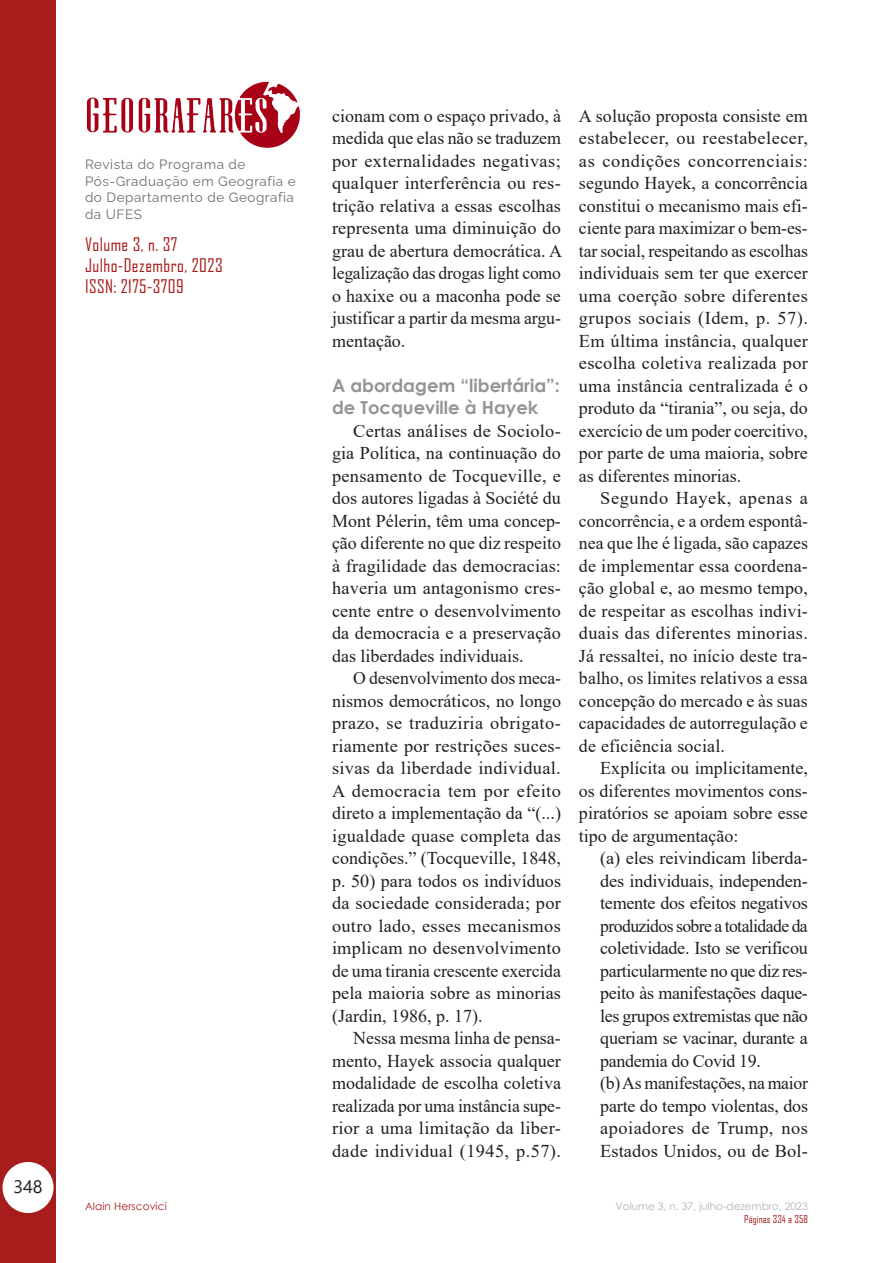
<style>
.page{position:relative;width:893px;height:1263px;background:#fff}
.page>*{position:absolute;margin:0;border:0;box-sizing:border-box;transform-origin:0 0}
.Geo_Parágrafo_normal{font:18px/22.5px "Times New Roman";color:#231f20;text-align:justify}
.t1{font:18px/21px "Agency FB";letter-spacing:.025em;color:#a71d1b}
.Geo_Sub-Título_Cap_Cinza{font:700 18px/22.5px "Century Gothic";color:#939598}
.t2{font:18px "Segoe UI";color:#231f20}
.t3{font:13.5px/16.5px "Raleway";letter-spacing:.04em;color:#6c6d70}
.t4{font:10.5px "Century Gothic";color:#b2b3b7}
.t5{font:10.5px "Century Gothic";letter-spacing:.01em;color:#a71d1b}
.t6{font:10.5px "Agency FB";letter-spacing:.01em;color:#a71d1b}
</style>
<div class="page">
<div style="left:0;top:0;width:56px;height:1263px;background:#a71d1b"></div>
<div style="left:3px;top:1162px;width:51px;height:51px;background:#fff;border-radius:50%"></div>
<img style="left:86px;top:81px;width:214px;height:66px">
<p class="t2" style="left:13px;top:1169px;width:31px">348</p>
<p class="t3" style="left:85px;top:155px;width:212px">Revista do Programa de<br>Pós-Graduação em Geografia e do Departamento de Geografia da UFES</p>
<p class="t1" style="left:85px;top:234px;width:139px">Volume 3, n. 37<br>Julho-Dezembro, 2023<br>ISSN: 2175-3709</p>
<p class="t5" style="left:85px;top:1198px;width:83px">Alain Herscovici</p>
<p class="Geo_Parágrafo_normal" style="left:332px;top:104px;width:231px">cionam com o espaço privado, à medida que elas não se traduzem por externalidades negativas; qualquer interferência ou res&shy;trição relativa a essas escolhas representa uma diminuição do grau de abertura democrática. A legalização das drogas light como o haxixe ou a maconha pode se justificar a partir da mesma argu&shy;mentação.</p>
<p class="Geo_Sub-Título_Cap_Cinza" style="left:332px;top:373px;width:229px">A abordagem “libertária”: de Tocqueville à Hayek</p>
<p class="Geo_Parágrafo_normal" style="left:332px;top:419px;width:231px;text-indent:21px">Certas análises de Sociolo&shy;gia Política, na continuação do pensamento de Tocqueville, e dos autores ligadas à Société du Mont Pélerin, têm uma concep&shy;ção diferente no que diz respeito à fragilidade das democracias: haveria um antagonismo cres&shy;cente entre o desenvolvimento da democracia e a preservação das liberdades individuais.</p>
<p class="Geo_Parágrafo_normal" style="left:332px;top:666px;width:231px;text-indent:21px">O desenvolvimento dos meca&shy;nismos democráticos, no longo prazo, se traduziria obrigato&shy;riamente por restrições suces&shy;sivas da liberdade individual.<br>A democracia tem por efeito direto a implementação da “(...) igualdade quase completa das condições.” (Tocqueville, 1848, p. 50) para todos os indivíduos da sociedade considerada; por outro lado, esses mecanismos implicam no desenvolvimento de uma tirania crescente exercida pela maioria sobre as minorias (Jardin, 1986, p. 17).</p>
<p class="Geo_Parágrafo_normal" style="left:332px;top:1026px;width:231px;text-indent:21px">Nessa mesma linha de pensa&shy;mento, Hayek associa qualquer modalidade de escolha coletiva realizada por uma instância supe&shy;rior a uma limitação da liber&shy;dade individual (1945, p.57).</p>
<p class="Geo_Parágrafo_normal" style="left:579px;top:104px;width:231px">A solução proposta consiste em estabelecer, ou reestabelecer, as condições concorrenciais: segundo Hayek, a concorrência constitui o mecanismo mais efi&shy;ciente para maximizar o bem-es&shy;tar social, respeitando as escolhas individuais sem ter que exercer uma coerção sobre diferentes grupos sociais (Idem, p. 57).<br>Em última instância, qualquer escolha coletiva realizada por uma instância centralizada é o produto da “tirania”, ou seja, do exercício de um poder coercitivo, por parte de uma maioria, sobre as diferentes minorias.</p>
<p class="Geo_Parágrafo_normal" style="left:579px;top:486px;width:231px;text-indent:21px">Segundo Hayek, apenas a concorrência, e a ordem espontâ&shy;nea que lhe é ligada, são capazes de implementar essa coordena&shy;ção global e, ao mesmo tempo, de respeitar as escolhas indivi&shy;duais das diferentes minorias.<br>Já ressaltei, no início deste tra&shy;balho, os limites relativos a essa concepção do mercado e às suas capacidades de autorregulação e de eficiência social.</p>
<p class="Geo_Parágrafo_normal" style="left:579px;top:756px;width:231px;text-indent:21px">Explícita ou implicitamente, os diferentes movimentos cons&shy;piratórios se apoiam sobre esse tipo de argumentação:</p>
<p class="Geo_Parágrafo_normal" style="left:600px;top:846px;width:209px">(a) eles reivindicam liberda&shy;des individuais, independen&shy;temente dos efeitos negativos produzidos sobre a totalidade da coletividade. Isto se verificou particularmente no que diz res&shy;peito às manifestações daque&shy;les grupos extremistas que não queriam se vacinar, durante a pandemia do Covid 19.</p>
<p class="Geo_Parágrafo_normal" style="left:600px;top:1071px;width:209px">(b) As manifestações, na maior parte do tempo violentas, dos apoiadores de Trump, nos Estados Unidos, ou de Bol-</p>
<p class="t4" style="left:615px;top:1198px;width:194px">Volume 3, n. 37, julho-dezembro, 2023</p>
<p class="t6" style="left:744px;top:1212px;width:65px">Páginas 334 a 358</p>
</div>
